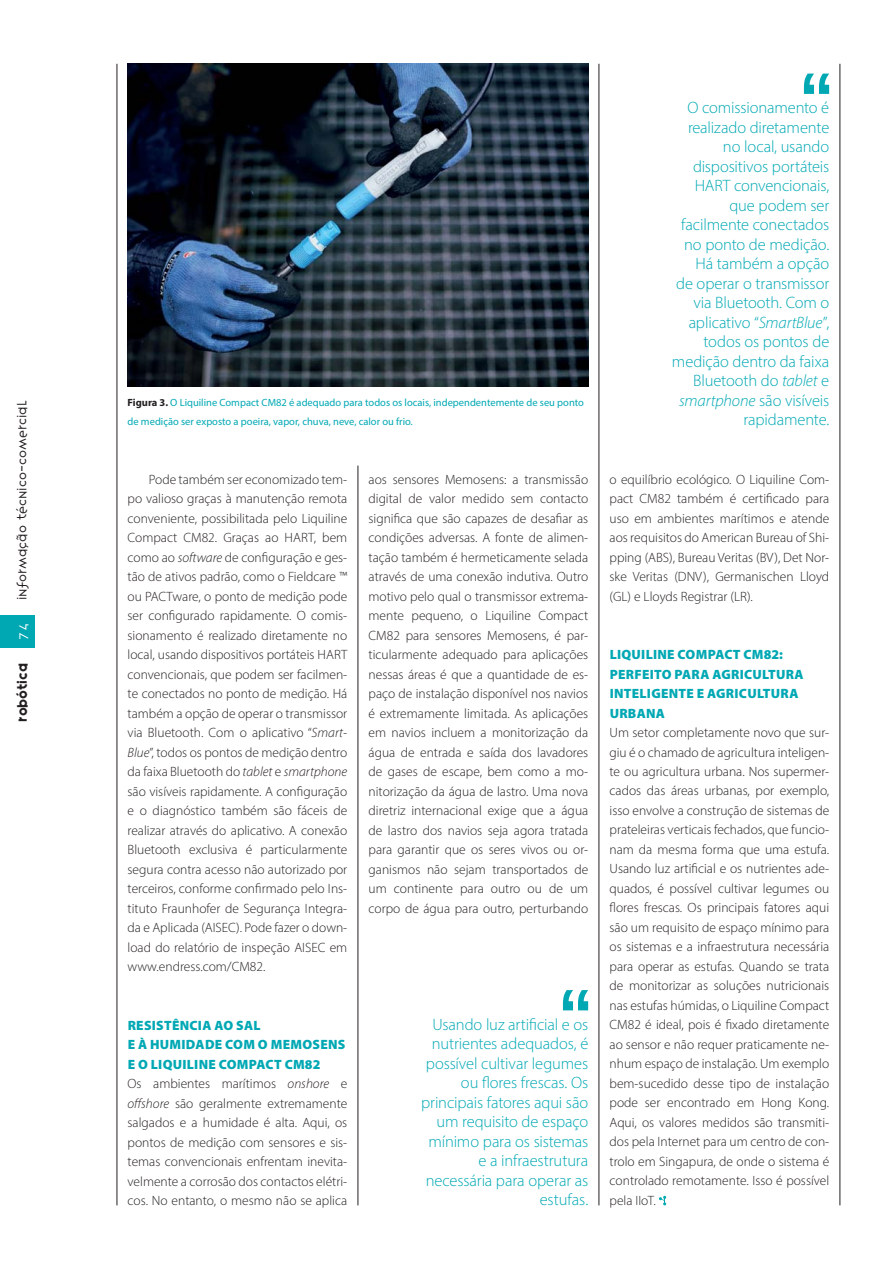
<style>
.page{position:relative;width:893px;height:1263px;background:#fff}
.page>*{position:absolute;margin:0;border:0;box-sizing:border-box;transform-origin:0 0}
.t1{font:300 16.5px/19.5px "Myriad Pro";letter-spacing:-.01em;color:#00a8b4;text-align:right}
.t2{font:300 13.5px/19.5px "Myriad Pro";color:#231f20;text-align:justify}
.t3{font:900 13.5px/19.5px "Myriad Pro";letter-spacing:.02em;color:#00a8b4}
.t4{font:300 12px "Variex";color:#231f20}
.t5{font:12px "Variex";color:#231f20}
.t6{font:300 12px "Variex";color:#fff}
.t7{font:10.5px/19.5px "Myriad Pro";color:#00a8b4}
.s1{font-weight:700;color:#231f20}
.s2{font-style:italic}
.s3{font-weight:900;color:#00a8b4}
</style>
<div class="page">
<div style="left:0;top:616px;width:34px;height:32px;background:#00a8b4"></div>
<svg style="left:659px;top:1196px;width:7px;height:9px"></svg>
<img style="left:128px;top:64px;width:460px;height:322px">
<hr style="left:840px;top:64px;width:1px;height:1141px;background:#231f20">
<hr style="left:117px;top:64px;width:1px;height:1141px;background:#231f20">
<hr style="left:599px;top:64px;width:1px;height:1141px;background:#231f20">
<hr style="left:358px;top:466px;width:1px;height:739px;background:#231f20">
<svg style="left:804px;top:74px;width:25px;height:20px"></svg>
<svg style="left:563px;top:990px;width:25px;height:20px"></svg>
<p class="t4" style="left:14px;top:600px;width:201px;rotate:-90deg">informação técnico-comercial</p>
<p class="t6" style="left:14px;top:640px;width:18px;rotate:-90deg">74</p>
<p class="t5" style="left:14px;top:722px;width:60px;rotate:-90deg">robótica</p>
<p class="t7" style="left:128px;top:393px;width:458px"><span class="s1">Figura 3.</span> O Liquiline Compact CM82 é adequado para todos os locais, independentemente de seu ponto de medição ser exposto a poeira, vapor, chuva, neve, calor ou frio.</p>
<p class="t1" style="left:672px;top:99px;width:159px">O comissionamento é realizado diretamente no local, usando dispositivos portáteis<br>HART convencionais, que podem ser facilmente conectados no ponto de medição.<br>Há também a opção<br>de operar o transmissor via Bluetooth. Com o aplicativo “<span class="s2">SmartBlue</span>”, todos os pontos de medição dentro da faixa<br>Bluetooth do <span class="s2">tablet</span> e <span class="s2">smartphone</span> são visíveis rapidamente.</p>
<p class="t2" style="left:128px;top:471px;width:221px;text-indent:21px">Pode também ser economizado tem&shy;po valioso graças à manutenção remota conveniente, possibilitada pelo Liquiline Compact CM82. Graças ao HART, bem como ao <span class="s2">software</span> de configuração e ges&shy;tão de ativos padrão, como o Fieldcare ™ ou PACTware, o ponto de medição pode ser configurado rapidamente. O comis&shy;sionamento é realizado diretamente no local, usando dispositivos portáteis HART convencionais, que podem ser facilmen&shy;te conectados no ponto de medição. Há também a opção de operar o transmissor via Bluetooth. Com o aplicativo “<span class="s2">Smart-Blue</span>”, todos os pontos de medição dentro da faixa Bluetooth do <span class="s2">tablet</span> e <span class="s2">smartphone </span>são visíveis rapidamente. A configuração e o diagnóstico também são fáceis de realizar através do aplicativo. A conexão Bluetooth exclusiva é particularmente segura contra acesso não autorizado por terceiros, conforme confirmado pelo Ins&shy;tituto Fraunhofer de Segurança Integra&shy;da e Aplicada (AISEC). Pode fazer o down&shy;load do relatório de inspeção AISEC em www.endress.com/CM82.</p>
<p class="t2" style="left:128px;top:1016px;width:221px;text-align:left"><span class="s3">RESISTÊNCIA AO SAL<br>E À HUMIDADE COM O MEMOSENS E O LIQUILINE COMPACT CM82<br></span>Os ambientes marítimos <span class="s2">onshore</span> e <span class="s2">offshore</span> são geralmente extremamente salgados e a humidade é alta. Aqui, os pontos de medição com sensores e sis&shy;temas convencionais enfrentam inevita&shy;velmente a corrosão dos contactos elétri&shy;cos. No entanto, o mesmo não se aplica</p>
<p class="t2" style="left:369px;top:470px;width:221px">aos sensores Memosens: a transmissão digital de valor medido sem contacto significa que são capazes de desafiar as condições adversas. A fonte de alimen&shy;tação também é hermeticamente selada através de uma conexão indutiva. Outro motivo pelo qual o transmissor extrema&shy;mente pequeno, o Liquiline Compact CM82 para sensores Memosens, é par&shy;ticularmente adequado para aplicações nessas áreas é que a quantidade de es&shy;paço de instalação disponível nos navios é extremamente limitada. As aplicações em navios incluem a monitorização da água de entrada e saída dos lavadores de gases de escape, bem como a mo&shy;nitorização da água de lastro. Uma nova diretriz internacional exige que a água de lastro dos navios seja agora tratada para garantir que os seres vivos ou or&shy;ganismos não sejam transportados de um continente para outro ou de um corpo de água para outro, perturbando</p>
<p class="t2" style="left:609px;top:470px;width:221px">o equilíbrio ecológico. O Liquiline Com&shy;pact CM82 também é certificado para uso em ambientes marítimos e atende aos requisitos do American Bureau of Shi&shy;pping (ABS), Bureau Veritas (BV), Det Nor&shy;ske Veritas (DNV), Germanischen Lloyd (GL) e Lloyds Registrar (LR).</p>
<p class="t3" style="left:610px;top:645px;width:195px">LIQUILINE COMPACT CM82:<br>PERFEITO PARA AGRICULTURA<br>INTELIGENTE E AGRICULTURA<br>URBANA</p>
<p class="t2" style="left:609px;top:724px;width:221px">Um setor completamente novo que sur&shy;giu é o chamado de agricultura inteligen&shy;te ou agricultura urbana. Nos supermer&shy;cados das áreas urbanas, por exemplo, isso envolve a construção de sistemas de prateleiras verticais fechados, que funcio&shy;nam da mesma forma que uma estufa.<br>Usando luz artificial e os nutrientes ade&shy;quados, é possível cultivar legumes ou flores frescas. Os principais fatores aqui são um requisito de espaço mínimo para os sistemas e a infraestrutura necessária para operar as estufas. Quando se trata de monitorizar as soluções nutricionais nas estufas húmidas, o Liquiline Compact CM82 é ideal, pois é fixado diretamente ao sensor e não requer praticamente ne&shy;nhum espaço de instalação. Um exemplo bem-sucedido desse tipo de instalação pode ser encontrado em Hong Kong.<br>Aqui, os valores medidos são transmiti&shy;dos pela Internet para um centro de con&shy;trolo em Singapura, de onde o sistema é controlado remotamente. Isso é possível pela IIoT.</p>
<p class="t1" style="left:421px;top:1016px;width:169px">Usando luz artificial e os nutrientes adequados, é possível cultivar legumes ou flores frescas. Os principais fatores aqui são um requisito de espaço mínimo para os sistemas e a infraestrutura necessária para operar as estufas.</p>
</div>
